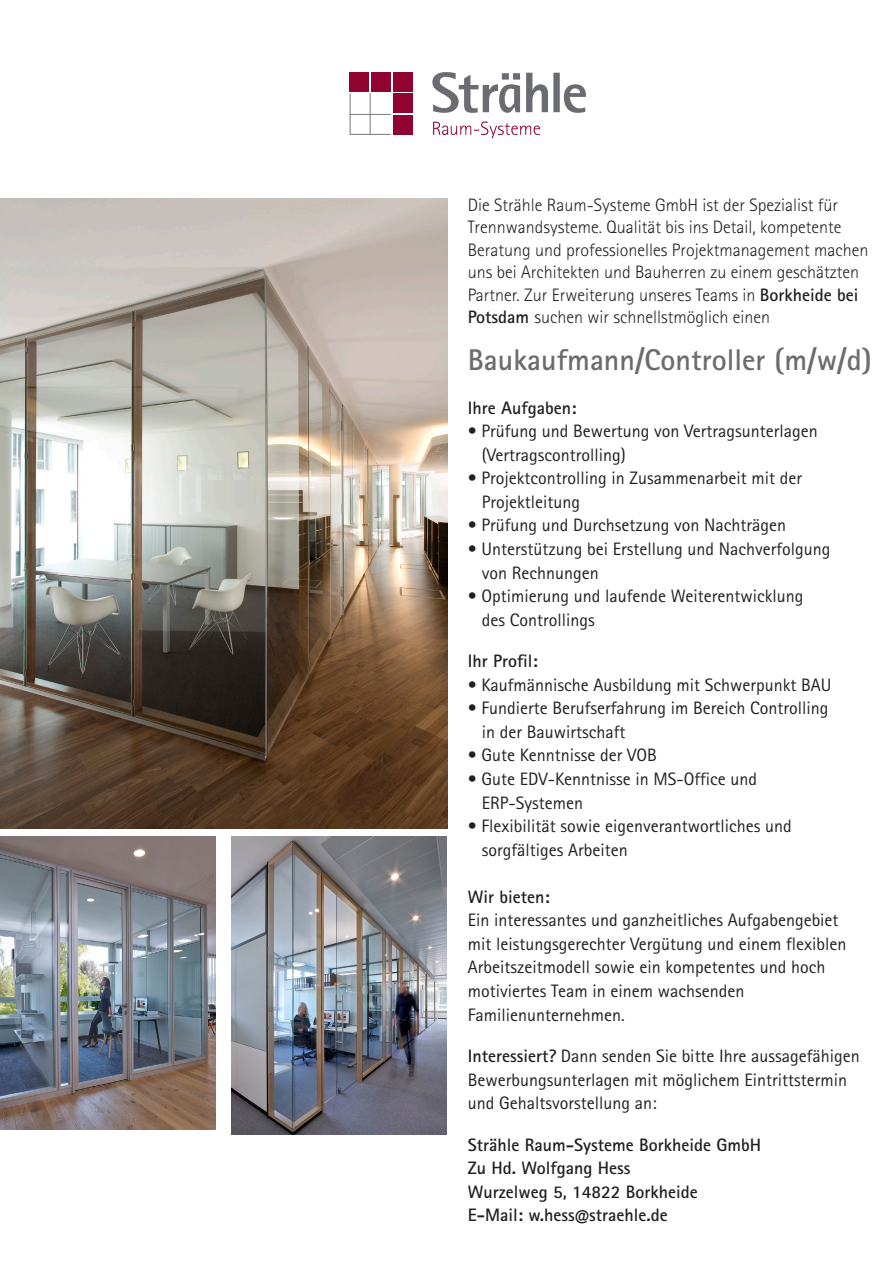
<style>
.page{position:relative;width:893px;height:1263px;background:#fff}
.page>*{position:absolute;margin:0;border:0;box-sizing:border-box;transform-origin:0 0}
.t1{font:700 30px "Rotis Sans Serif Pro";color:#6b6b72}
.t2{font:18px/23.5px "Rotis Sans Serif Pro";color:#231f20}
.t3{font:300 18px/22.5px "Rotis Sans Serif Pro";color:#231f20}
.t4{font:700 18px "Rotis Sans Serif Pro";color:#231f20}
.s1{font-weight:700}
</style>
<div class="page">
<svg style="left:433px;top:121px;width:107px;height:17px"></svg>
<div style="left:350px;top:72px;width:19px;height:20px;background:#910331"></div>
<div style="left:371px;top:72px;width:20px;height:20px;background:#910331"></div>
<div style="left:393px;top:72px;width:19px;height:20px;background:#910331"></div>
<div style="left:393px;top:94px;width:19px;height:19px;background:#910331"></div>
<div style="left:393px;top:115px;width:19px;height:20px;background:#910331"></div>
<svg style="left:350px;top:93px;width:41px;height:42px"></svg>
<svg style="left:432px;top:72px;width:154px;height:41px"></svg>
<img style="left:0;top:836px;width:215px;height:293px">
<img style="left:0;top:198px;width:448px;height:630px">
<img style="left:231px;top:836px;width:215px;height:298px">
<p class="t3" style="left:468px;top:193px;width:402px">Die Strähle Raum-Systeme GmbH ist der Spezialist für Trennwandsysteme. Qualität bis ins Detail, kompetente Beratung und professionelles Projektmanagement machen uns bei Architekten und Bauherren zu einem geschätzten Partner. Zur Erweiterung unseres Teams in <span class="s1">Borkheide bei Potsdam</span> suchen wir schnellstmöglich einen</p>
<p class="t1" style="left:468px;top:341px;width:405px">Baukaufmann/Controller (m/w/d)</p>
<p class="t4" style="left:468px;top:396px;width:110px">Ihre Aufgaben:</p>
<p class="t2" style="left:468px;top:419px;width:351px">• Prüfung und Bewertung von Vertragsunterlagen</p>
<p class="t2" style="left:482px;top:443px;width:145px">(Vertragscontrolling)</p>
<p class="t2" style="left:468px;top:467px;width:336px">• Projektcontrolling in Zusammenarbeit mit der</p>
<p class="t2" style="left:482px;top:490px;width:100px">Projektleitung</p>
<p class="t2" style="left:468px;top:514px;width:320px">• Prüfung und Durchsetzung von Nachträgen</p>
<p class="t2" style="left:468px;top:537px;width:364px">• Unterstützung bei Erstellung und Nachverfolgung</p>
<p class="t2" style="left:482px;top:561px;width:118px">von Rechnungen</p>
<p class="t2" style="left:468px;top:584px;width:337px">• Optimierung und laufende Weiterentwicklung</p>
<p class="t2" style="left:482px;top:608px;width:114px">des Controllings</p>
<p class="t4" style="left:468px;top:650px;width:71px">Ihr Profil:</p>
<p class="t2" style="left:468px;top:673px;width:365px">• Kaufmännische Ausbildung mit Schwerpunkt BAU</p>
<p class="t2" style="left:468px;top:697px;width:362px">• Fundierte Berufserfahrung im Bereich Controlling</p>
<p class="t2" style="left:482px;top:720px;width:145px">in der Bauwirtschaft</p>
<p class="t2" style="left:468px;top:744px;width:190px">• Gute Kenntnisse der VOB</p>
<p class="t2" style="left:468px;top:767px;width:291px">• Gute EDV-Kenntnisse in MS-Office und</p>
<p class="t2" style="left:482px;top:791px;width:103px">ERP-Systemen</p>
<p class="t2" style="left:468px;top:814px;width:325px">• Flexibilität sowie eigenverantwortliches und</p>
<p class="t2" style="left:482px;top:838px;width:147px">sorgfältiges Arbeiten</p>
<p class="t4" style="left:468px;top:885px;width:83px">Wir bieten:</p>
<p class="t2" style="left:468px;top:908px;width:380px">Ein interessantes und ganzheitliches Aufgabengebiet mit leistungsgerechter Vergütung und einem flexiblen Arbeitszeitmodell sowie ein kompetentes und hoch motiviertes Team in einem wachsenden</p>
<p class="t2" style="left:468px;top:1003px;width:158px">Familienunternehmen.</p>
<p class="t2" style="left:468px;top:1044px;width:394px"><span class="s1">Interessiert?</span> Dann senden Sie bitte Ihre aussagefähigen<br>Bewerbungsunterlagen mit möglichem Eintrittstermin und Gehaltsvorstellung an:</p>
<p class="t4" style="left:468px;top:1133px;width:295px">Strähle Raum-Systeme Borkheide GmbH</p>
<p class="t4" style="left:468px;top:1157px;width:164px">Zu Hd. Wolfgang Hess</p>
<p class="t4" style="left:468px;top:1180px;width:231px">Wurzelweg 5, 14822 Borkheide</p>
<p class="t4" style="left:468px;top:1204px;width:202px">E-Mail: w.hess@straehle.de</p>
</div>
